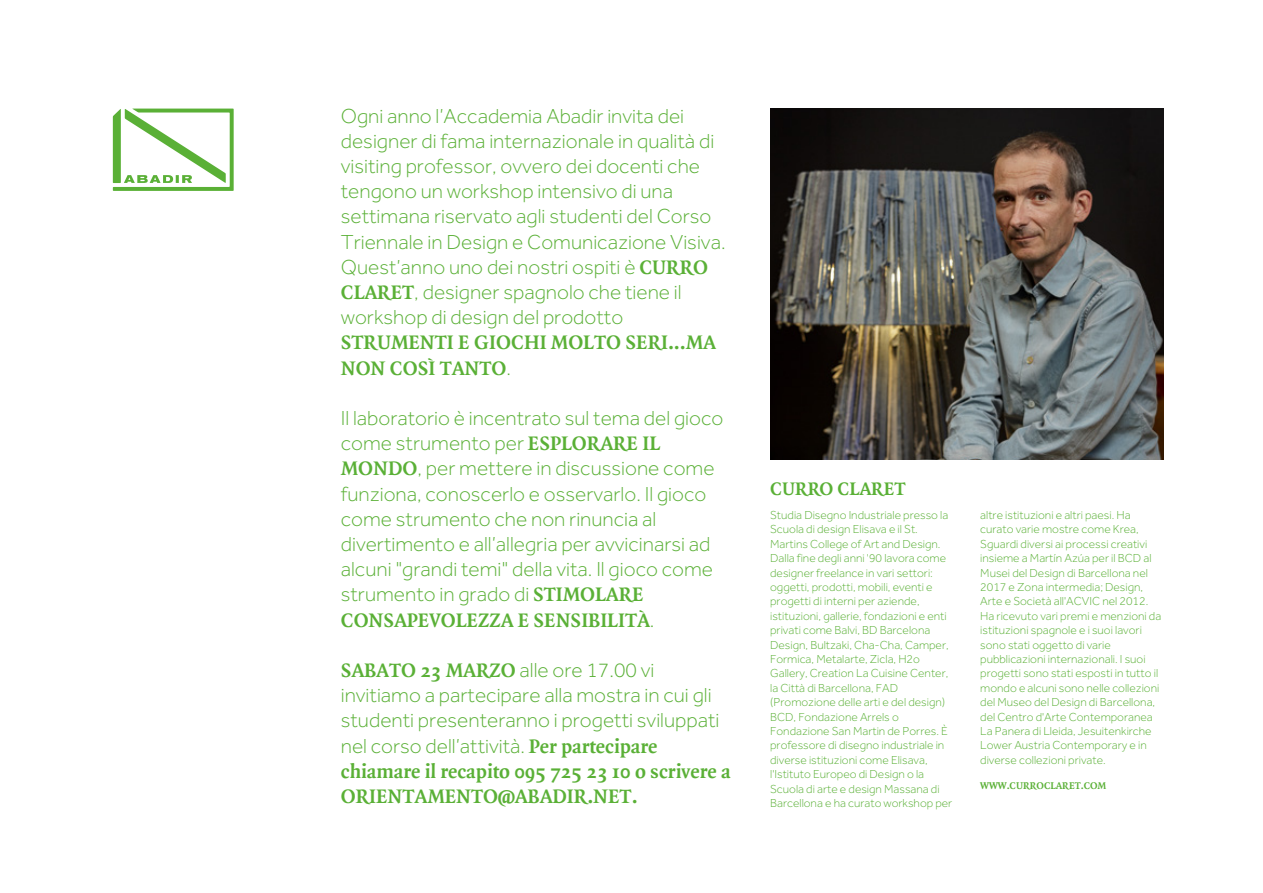
<style>
.page{position:relative;width:1263px;height:893px;background:#fff}
.page>*{position:absolute;margin:0;border:0;box-sizing:border-box;transform-origin:0 0}
.t1{font:300 21px/25.2px "Evva";color:#5ab036}
.t2{font:700 21px/25.2px "Kuadraat";color:#5ab036}
.t3{font:700 19.5px "Kuadraat";color:#5ab036}
.t4{font:300 12px/14.4px "Evva";color:#5ab036}
.t5{font:700 10.5px "Kuadraat";color:#5ab036}
.s1{font-family:"Kuadraat";font-weight:700}
.s2{font-family:"Evva";font-weight:300}
</style>
<div class="page">
<svg style="left:113px;top:109px;width:121px;height:82px"></svg>
<img style="left:770px;top:109px;width:393px;height:351px">
<p class="t1" style="left:341px;top:103px;width:386px">Ogni anno l’Accademia Abadir invita dei designer di fama internazionale in qualità di visiting professor, ovvero dei docenti che tengono un workshop intensivo di una settimana riservato agli studenti del Corso Triennale in Design e Comunicazione Visiva.<br>Quest’anno uno dei nostri ospiti è <span class="s1">CURRO CLARET</span>, designer spagnolo che tiene il workshop di design del prodotto</p>
<h1 class="t2" style="left:341px;top:331px;width:377px">STRUMENTI E GIOCHI MOLTO SERI...MA<br>NON COSÌ TANTO<span class="s2">.</span></h1>
<p class="t1" style="left:341px;top:405px;width:384px">Il laboratorio è incentrato sul tema del gioco come strumento per <span class="s1">ESPLORARE IL MONDO</span>, per mettere in discussione come funziona, conoscerlo e osservarlo. Il gioco come strumento che non rinuncia al divertimento e all’allegria per avvicinarsi ad alcuni "grandi temi" della vita. Il gioco come strumento in grado di <span class="s1">STIMOLARE</span></p>
<h1 class="t2" style="left:341px;top:608px;width:315px">CONSAPEVOLEZZA E SENSIBILITÀ<span class="s2">.</span></h1>
<h1 class="t1" style="left:341px;top:657px;width:380px"><span class="s1">SABATO 23 MARZO</span> alle ore 17.00 vi invitiamo a partecipare alla mostra in cui gli studenti presenteranno i progetti sviluppati nel corso dell’attività. <span class="s1">Per partecipare</span></h1>
<h1 class="t2" style="left:341px;top:759px;width:391px">chiamare il recapito 095 725 23 10 o scrivere a<br>ORIENTAMENTO@ABADIR.NET.</h1>
<h2 class="t3" style="left:770px;top:479px;width:137px">CURRO CLARET</h2>
<p class="t4" style="left:770px;top:508px;width:184px">Studia Disegno Industriale presso la Scuola di design Elisava e il St.<br>Martins College of Art and Design.<br>Dalla fine degli anni '90 lavora come designer freelance in vari settori: oggetti, prodotti, mobili, eventi e progetti di interni per aziende, istituzioni, gallerie, fondazioni e enti privati come Balvi, BD Barcelona Design, Bultzaki, Cha-Cha, Camper, Formica, Metalarte, Zicla, H2o Gallery, Creation La Cuisine Center, la Città di Barcellona, FAD (Promozione delle arti e del design)<br>BCD, Fondazione Arrels o Fondazione San Martin de Porres. È professore di disegno industriale in diverse istituzioni come Elisava, l'Istituto Europeo di Design o la Scuola di arte e design Massana di Barcellona e ha curato workshop per</p>
<p class="t4" style="left:980px;top:508px;width:183px">altre istituzioni e altri paesi. Ha curato varie mostre come Krea, Sguardi diversi ai processi creativi insieme a Martín Azúa per il BCD al Musei del Design di Barcellona nel 2017 e Zona intermedia; Design, Arte e Società all'ACVIC nel 2012.<br>Ha ricevuto vari premi e menzioni da istituzioni spagnole e i suoi lavori sono stati oggetto di varie pubblicazioni internazionali. I suoi progetti sono stati esposti in tutto il mondo e alcuni sono nelle collezioni del Museo del Design di Barcellona, del Centro d'Arte Contemporanea La Panera di Lleida, Jesuitenkirche Lower Austria Contemporary e in diverse collezioni private.</p>
<p class="t5" style="left:980px;top:780px;width:128px">WWW.CURROCLARET.COM</p>
</div>
